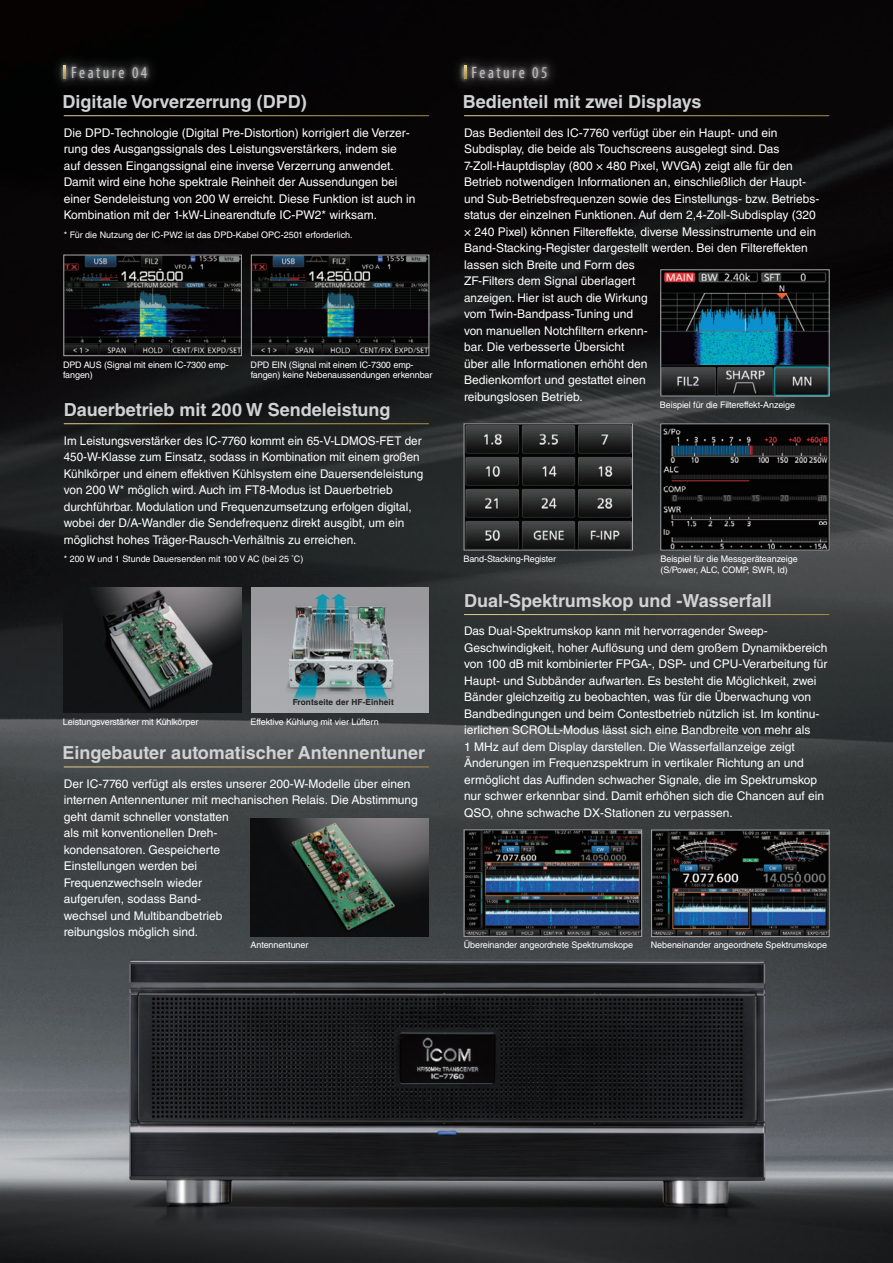
<style>
.page{position:relative;width:893px;height:1263px;background:#fff}
.page>*{position:absolute;margin:0;border:0;box-sizing:border-box;transform-origin:0 0}
.t1{font:700 18px "Helvetica LT Std";color:#d1d2d4}
.t2{font:condensed 16.5px "Myriad Pro";letter-spacing:.15em;color:#bcbdc0}
.t3{font:12px/16.5px "Helvetica LT Std";color:#fff}
.t4{font:9px/10.6px "Helvetica LT Std";letter-spacing:-.01em;color:#fff}
.t5{font:700 8.25px "Helvetica LT Std";letter-spacing:.015em;color:#231f20}
</style>
<div class="page">
<img style="left:0;top:0;width:893px;height:1263px">
<div style="left:445px;top:47px;width:120px;height:50px;background:#070506"></div>
<img style="left:458px;top:57px;width:99px;height:31px">
<svg style="left:464px;top:66px;width:2px;height:12px"></svg>
<hr style="left:464px;top:115px;width:365px;height:1px;background:#fff">
<img style="left:466px;top:425px;width:165px;height:123px">
<div style="left:464px;top:423px;width:169px;height:127px;border:1px solid #a8a9ad"></div>
<img style="left:662px;top:425px;width:166px;height:123px">
<div style="left:660px;top:423px;width:170px;height:127px;border:1px solid #a8a9ad"></div>
<img style="left:662px;top:271px;width:166px;height:123px">
<div style="left:660px;top:269px;width:170px;height:127px;border:1px solid #a8a9ad"></div>
<hr style="left:464px;top:614px;width:365px;height:1px;background:#fff">
<img style="left:466px;top:831px;width:174px;height:104px">
<div style="left:464px;top:829px;width:178px;height:108px;border:1px solid #a8a9ad"></div>
<img style="left:653px;top:832px;width:175px;height:103px">
<div style="left:651px;top:830px;width:179px;height:107px;border:1px solid #a8a9ad"></div>
<hr style="left:64px;top:115px;width:365px;height:1px;background:#fff">
<img style="left:253px;top:257px;width:174px;height:97px">
<div style="left:251px;top:255px;width:178px;height:101px;border:1px solid #a8a9ad"></div>
<img style="left:65px;top:257px;width:175px;height:97px">
<div style="left:63px;top:255px;width:179px;height:101px;border:1px solid #a8a9ad"></div>
<div style="left:45px;top:48px;width:120px;height:49px;background:#020202"></div>
<img style="left:57px;top:57px;width:100px;height:31px">
<svg style="left:64px;top:66px;width:2px;height:12px"></svg>
<hr style="left:64px;top:767px;width:365px;height:1px;background:#fff">
<img style="left:251px;top:818px;width:178px;height:118px">
<hr style="left:64px;top:423px;width:365px;height:1px;background:#fff">
<img style="left:64px;top:588px;width:177px;height:124px">
<img style="left:251px;top:588px;width:178px;height:124px">
<h2 class="t2" style="left:71px;top:62px;width:78px">Feature 04</h2>
<h1 class="t1" style="left:62px;top:90px;width:246px">Digitale Vorverzerrung (DPD)</h1>
<p class="t3" style="left:64px;top:124px;width:353px">Die DPD-Technologie (Digital Pre-Distortion) korrigiert die Verzer&shy;rung des Ausgangssignals des Leistungsverstärkers, indem sie auf dessen Eingangssignal eine inverse Verzerrung anwendet.<br>Damit wird eine hohe spektrale Reinheit der Aussendungen bei einer Sendeleistung von 200 W erreicht. Diese Funktion ist auch in Kombination mit der 1-kW-Linearendtufe IC-PW2* wirksam.</p>
<p class="t4" style="left:64px;top:229px;width:290px">* Für die Nutzung der IC-PW2 ist das DPD-Kabel OPC-2501 erforderlich.</p>
<p class="t4" style="left:63px;top:359px;width:167px">DPD AUS (Signal mit einem IC-7300 emp&shy;fangen)</p>
<p class="t4" style="left:251px;top:359px;width:183px">DPD EIN (Signal mit einem IC-7300 emp&shy;fangen) keine Nebenaussendungen erkennbar</p>
<h1 class="t1" style="left:64px;top:398px;width:328px">Dauerbetrieb mit 200 W Sendeleistung</h1>
<p class="t3" style="left:64px;top:432px;width:361px">Im Leistungsverstärker des IC-7760 kommt ein 65-V-LDMOS-FET der 450-W-Klasse zum Einsatz, sodass in Kombination mit einem großen Kühlkörper und einem effektiven Kühlsystem eine Dauersendeleistung von 200 W* möglich wird. Auch im FT8-Modus ist Dauerbetrieb durchführbar. Modulation und Frequenzumsetzung erfolgen digital, wobei der D/A-Wandler die Sendefrequenz direkt ausgibt, um ein möglichst hohes Träger-Rausch-Verhältnis zu erreichen.</p>
<p class="t4" style="left:64px;top:554px;width:241px">* 200 W und 1 Stunde Dauersenden mit 100 V AC (bei 25 ˚C)</p>
<p class="t5" style="left:293px;top:697px;width:103px">Frontseite der HF-Einheit</p>
<p class="t4" style="left:63px;top:716px;width:137px">Leistungsverstärker mit Kühlkörper</p>
<p class="t4" style="left:251px;top:716px;width:130px">Effektive Kühlung mit vier Lüftern</p>
<h1 class="t1" style="left:62px;top:742px;width:364px">Eingebauter automatischer Antennentuner</h1>
<p class="t3" style="left:64px;top:775px;width:356px">Der IC-7760 verfügt als erstes unserer 200-W-Modelle über einen internen Antennentuner mit mechanischen Relais. Die Abstimmung geht damit schneller vonstatten<br>als mit konventionellen Dreh-<br>kondensatoren. Gespeicherte<br>Einstellungen werden bei<br>Frequenzwechseln wieder<br>aufgerufen, sodass Band-<br>wechsel und Multibandbetrieb<br>reibungslos möglich sind.</p>
<p class="t4" style="left:251px;top:940px;width:59px">Antennentuner</p>
<h2 class="t2" style="left:471px;top:62px;width:78px">Feature 05</h2>
<h1 class="t1" style="left:463px;top:90px;width:240px">Bedienteil mit zwei Displays</h1>
<p class="t3" style="left:464px;top:124px;width:357px">Das Bedienteil des IC-7760 verfügt über ein Haupt- und ein Subdisplay, die beide als Touchscreens ausgelegt sind. Das 7-Zoll-Hauptdisplay (800 × 480 Pixel, WVGA) zeigt alle für den Betrieb notwendigen Informationen an, einschließlich der Haupt&shy;und Sub-Betriebsfrequenzen sowie des Einstellungs- bzw. Betriebs&shy;status der einzelnen Funktionen. Auf dem 2,4-Zoll-Subdisplay (320 × 240 Pixel) können Filtereffekte, diverse Messinstrumente und ein Band-Stacking-Register dargestellt werden. Bei den Filtereffekten lassen sich Breite und Form des<br>ZF-Filters dem Signal überlagert<br>anzeigen. Hier ist auch die Wirkung<br>vom Twin-Bandpass-Tuning und<br>von manuellen Notchfiltern erkenn-<br>bar. Die verbesserte Übersicht<br>über alle Informationen erhöht den<br>Bedienkomfort und gestattet einen<br>reibungslosen Betrieb.</p>
<p class="t4" style="left:660px;top:400px;width:137px">Beispiel für die Filtereffekt-Anzeige</p>
<p class="t4" style="left:463px;top:554px;width:94px">Band-Stacking-Register</p>
<p class="t4" style="left:660px;top:553px;width:139px">Beispiel für die Messgeräteanzeige (S/Power, ALC, COMP, SWR, Id)</p>
<h1 class="t1" style="left:464px;top:589px;width:309px">Dual-Spektrumskop und -Wasserfall</h1>
<p class="t3" style="left:464px;top:623px;width:365px">Das Dual-Spektrumskop kann mit hervorragender Sweep-Geschwindigkeit, hoher Auflösung und dem großem Dynamikbereich von 100 dB mit kombinierter FPGA-, DSP- und CPU-Verarbeitung für Haupt- und Subbänder aufwarten. Es besteht die Möglichkeit, zwei Bänder gleichzeitig zu beobachten, was für die Überwachung von Bandbedingungen und beim Contestbetrieb nützlich ist. Im kontinu&shy;ierlichen SCROLL-Modus lässt sich eine Bandbreite von mehr als<br>1 MHz auf dem Display darstellen. Die Wasserfallanzeige zeigt Änderungen im Frequenzspektrum in vertikaler Richtung an und ermöglicht das Auffinden schwacher Signale, die im Spektrumskop nur schwer erkennbar sind. Damit erhöhen sich die Chancen auf ein QSO, ohne schwache DX-Stationen zu verpassen.</p>
<p class="t4" style="left:464px;top:939px;width:171px">Übereinander angeordnete Spektrumskope</p>
<p class="t4" style="left:651px;top:939px;width:178px">Nebeneinander angeordnete Spektrumskope</p>
</div>
